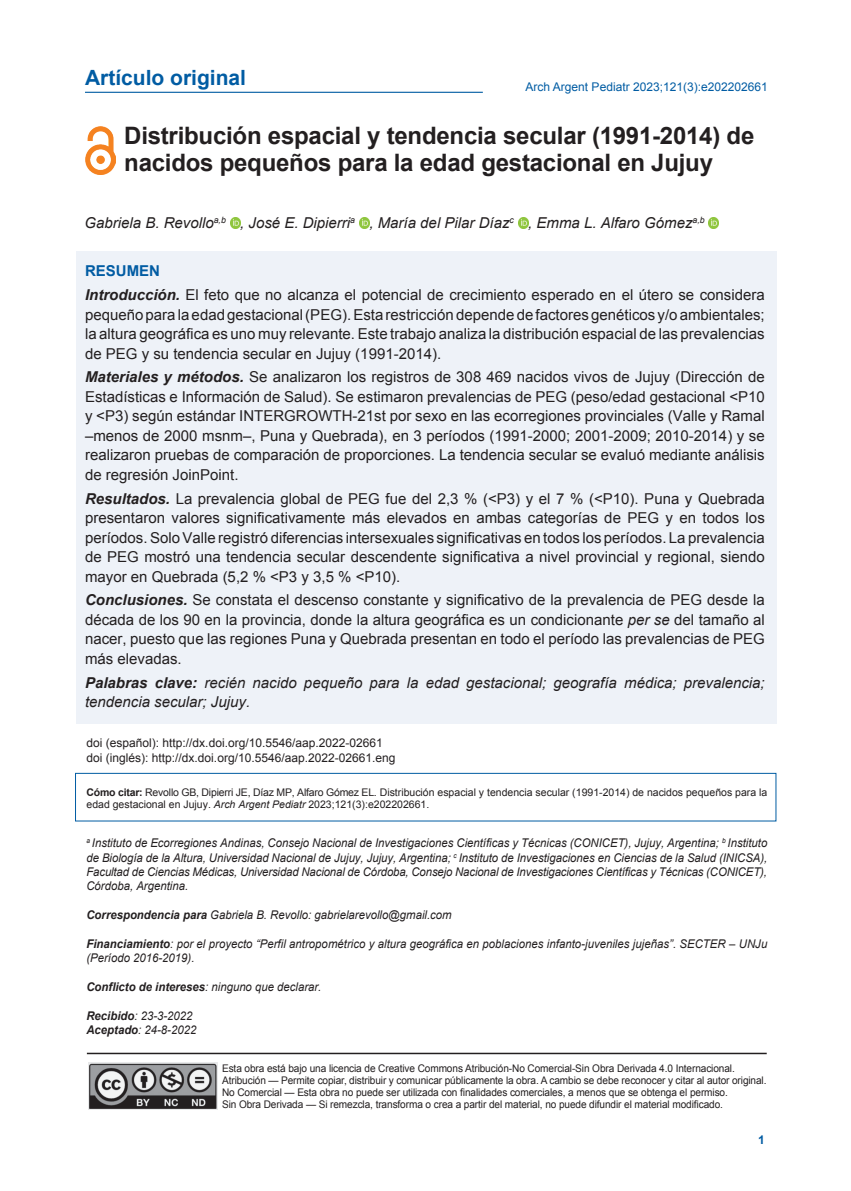
<style>
.page{position:relative;width:851px;height:1191px;background:#fff}
.page>*{position:absolute;margin:0;border:0;box-sizing:border-box;transform-origin:0 0}
.t1{font:700 24px/27px "Arial";letter-spacing:-.01em;color:#231f20}
.t2{font:700 21px "Arial";color:#015ca3}
.t3{font:15px/19.5px "Arial";color:#231f20;text-align:justify}
.t4{font:italic 15px/19.5px "Arial";color:#231f20}
.t5{font:italic 12px/14.4px "Arial";color:#231f20;scale:.95 1}
.t6{font:12px/15px "Arial";color:#231f20}
.t7{font:italic 700 12px "Arial";color:#231f20;scale:.95 1}
.t8{font:12px "Arial";color:#015ca3}
.t9{font:700 12px "Arial";color:#015ca3}
.t10{font:10.5px/12px "Arial";letter-spacing:-.01em;color:#231f20;scale:.96 1}
.t11{font:10.5px/12.6px "Arial";letter-spacing:-.01em;color:#231f20}
.s1{font-style:inherit}
.s2{font-weight:700;color:#015ca3}
.s3{font-weight:700;font-style:italic}
.s4{font-style:italic}
.s5{font-weight:700}
.s6{font-weight:400}
</style>
<div class="page">
<div style="left:77px;top:252px;width:700px;height:472px;background:#eef2f8"></div>
<svg style="left:230px;top:218px;width:10px;height:10px"></svg>
<svg style="left:359px;top:218px;width:10px;height:10px"></svg>
<svg style="left:518px;top:218px;width:10px;height:10px"></svg>
<svg style="left:708px;top:218px;width:10px;height:10px"></svg>
<img style="left:85px;top:126px;width:30px;height:49px">
<div style="left:75px;top:773px;width:701px;height:48px;border:1px solid #015ca3"></div>
<img style="left:88px;top:1062px;width:129px;height:47px">
<hr style="left:87px;top:1052px;width:679px;height:2px;background:#231f20">
<hr style="left:85px;top:92px;width:398px;height:1px;background:#015ca3">
<h2 class="t2" style="left:85px;top:64px;width:163px">Artículo original</h2>
<p class="t8" style="left:525px;top:79px;width:244px">Arch Argent Pediatr 202<span class="s1">3</span>;<span class="s1">121(3):</span>e202202661</p>
<h1 class="t1" style="left:124px;top:123px;width:631px">Distribución espacial y tendencia secular (1991-2014) de nacidos pequeños para la edad gestacional en Jujuy</h1>
<p class="t4" style="left:84px;top:213px;width:621px">Gabriela B. Revollo<sup>a,b</sup> , José E. Dipierri<sup>a</sup> , María del Pilar Díaz<sup>c</sup> , Emma L. Alfaro Gómez<sup>a,b</sup></p>
<p class="t3" style="left:85px;top:259px;width:681px;line-height:23.7px"><span class="s2">RESUMEN<br></span><span class="s3">Introducción.</span> El feto que no alcanza el potencial de crecimiento esperado en el útero se considera</p>
<p class="t3" style="left:85px;top:305px;width:681px">pequeño para la edad gestacional (PEG). Esta restricción depende de factores genéticos y/o ambientales; la altura geográfica es uno muy relevante. Este trabajo analiza la distribución espacial de las prevalencias de PEG y su tendencia secular en Jujuy (1991-2014).</p>
<p class="t3" style="left:85px;top:367px;width:681px"><span class="s3">Materiales y métodos.</span> Se analizaron los registros de 308 469 nacidos vivos de Jujuy (Dirección de Estadísticas e Información de Salud). Se estimaron prevalencias de PEG (peso/edad gestacional &lt;P10 y &lt;P3) según estándar INTERGROWTH-21st por sexo en las ecorregiones provinciales (Valle y Ramal –menos de 2000 msnm–, Puna y Quebrada), en 3 períodos (1991-2000; 2001-2009; 2010-2014) y se realizaron pruebas de comparación de proporciones. La tendencia secular se evaluó mediante análisis de regresión JoinPoint.</p>
<p class="t3" style="left:85px;top:489px;width:681px"><span class="s3">Resultados.</span> La prevalencia global de PEG fue del 2,3 % (&lt;P3) y el 7 % (&lt;P10). Puna y Quebrada presentaron valores significativamente más elevados en ambas categorías de PEG y en todos los períodos. Solo Valle registró diferencias intersexuales significativas en todos los períodos. La prevalencia de PEG mostró una tendencia secular descendente significativa a nivel provincial y regional, siendo mayor en Quebrada (5,2 % &lt;P3 y 3,5 % &lt;P10).</p>
<p class="t3" style="left:85px;top:590px;width:681px"><span class="s3">Conclusiones.</span> Se constata el descenso constante y significativo de la prevalencia de PEG desde la década de los 90 en la provincia, donde la altura geográfica es un condicionante <span class="s4">per se</span> del tamaño al nacer, puesto que las regiones Puna y Quebrada presentan en todo el período las prevalencias de PEG más elevadas.</p>
<p class="t4" style="left:85px;top:673px;width:681px"><span class="s5">Palabras clave:</span> recién nacido pequeño para la edad gestacional; geografía médica; prevalencia; tendencia secular; Jujuy.</p>
<p class="t6" style="left:86px;top:735px;width:310px">doi (español): http://dx.doi.org/10.5546/aap.2022-02661 doi (inglés): http://dx.doi.org/10.5546/aap.2022-02661.eng</p>
<p class="t11" style="left:86px;top:785px;width:682px"><span class="s5">Cómo citar:</span> Revollo GB, Dipierri JE, Díaz MP, Alfaro Gómez EL. Distribución espacial y tendencia secular (1991-2014) de nacidos pequeños para la edad gestacional en Jujuy. <span class="s4">Arch Argent Pediatr</span> 202<span class="s1">3</span>;<span class="s1">121(3):</span>e202202661.</p>
<p class="t5" style="left:86px;top:836px;width:718px;text-align:justify"><sup>a</sup> Instituto de Ecorregiones Andinas, Consejo Nacional de Investigaciones Científicas y Técnicas (CONICET), Jujuy, Argentina; <sup>b</sup> Instituto de Biología de la Altura, Universidad Nacional de Jujuy, Jujuy, Argentina; <sup>c</sup> Instituto de Investigaciones en Ciencias de la Salud (INICSA), Facultad de Ciencias Médicas, Universidad Nacional de Córdoba, Consejo Nacional de Investigaciones Científicas y Técnicas (CONICET), Córdoba, Argentina.</p>
<p class="t5" style="left:86px;top:908px;width:386px"><span class="s5">Correspondencia para</span> Gabriela B. Revollo: gabrielarevollo@gmail.com</p>
<p class="t5" style="left:86px;top:936px;width:718px"><span class="s5">Financiamiento</span>: por el proyecto “Perfil antropométrico y altura geográfica en poblaciones infanto-juveniles jujeñas”. SECTER – UNJu (Período 2016-2019).</p>
<p class="t7" style="left:86px;top:979px;width:249px">Conflicto de intereses<span class="s6">: ninguno que declarar.</span></p>
<p class="t5" style="left:86px;top:1008px;width:117px"><span class="s5">Recibido</span>: 23-3-2022<br><span class="s5">Aceptado</span>: 24-8-2022</p>
<p class="t10" style="left:222px;top:1062px;width:568px">Esta obra está bajo una licencia de Creative Commons Atribución-No Comercial-Sin Obra Derivada 4.0 Internacional.<br>Atribución — Permite copiar, distribuir y comunicar públicamente la obra. A cambio se debe reconocer y citar al autor original.<br>No Comercial — Esta obra no puede ser utilizada con finalidades comerciales, a menos que se obtenga el permiso.<br>Sin Obra Derivada — Si remezcla, transforma o crea a partir del material, no puede difundir el material modificado.</p>
<p class="t9" style="left:758px;top:1131px;width:8px">1</p>
</div>
